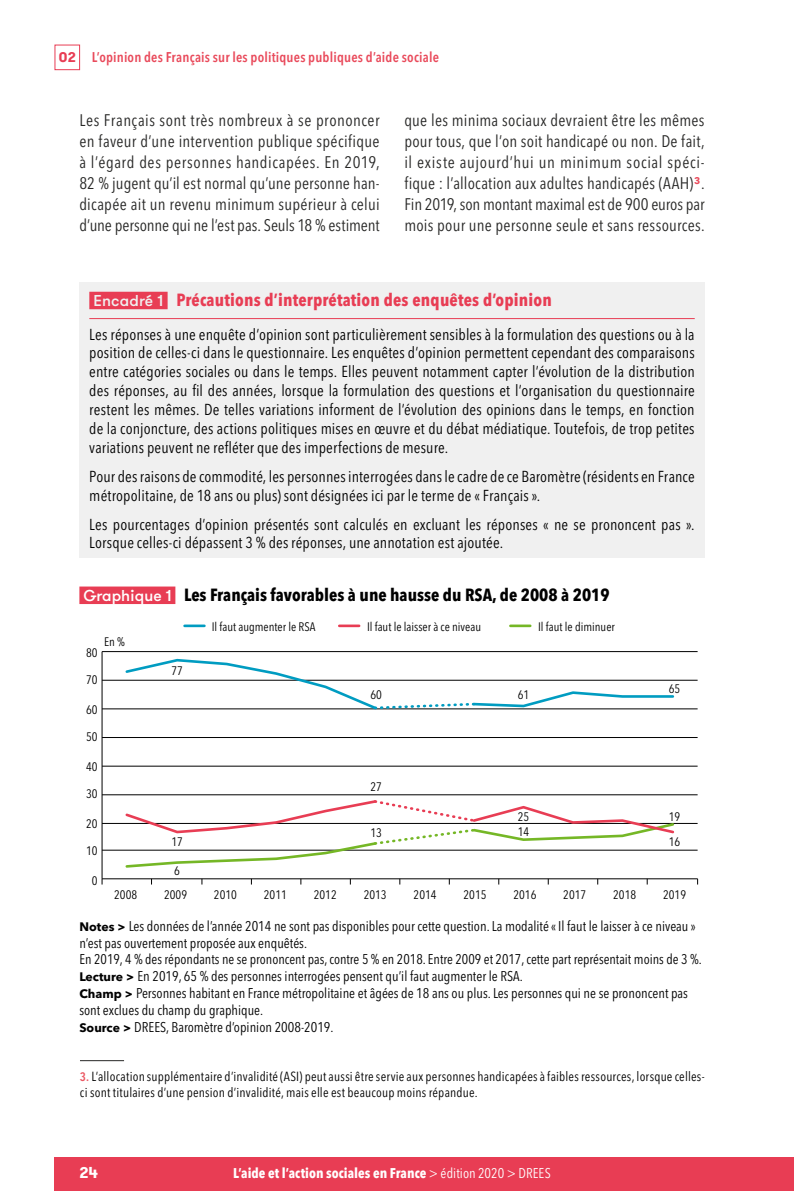
<style>
.page{position:relative;width:794px;height:1191px;background:#fff}
.page>*{position:absolute;margin:0;border:0;box-sizing:border-box;transform-origin:0 0}
.t1{font:700 condensed 17.5px "Avenir Next LT Pro";color:#000}
.t2{font:700 condensed 17.5px "Avenir Next LT Pro";letter-spacing:.01em;color:#e83d54}
.t3{font:condensed 16.62px/21px "Avenir Next LT Pro";letter-spacing:.01em;color:#272726;text-align:justify}
.t4{font:condensed 15.75px/18.9px "Avenir Next LT Pro";letter-spacing:.01em;color:#000}
.t5{font:700 15.75px "GT Walsheim";color:#fff}
.t6{font:condensed 14px/16.8px "Avenir Next LT Pro";color:#000}
.t7{font:600 condensed 14px "Avenir Next LT Pro";letter-spacing:.015em;color:#e94a5b}
.t8{font:700 condensed 14px "Avenir Next LT Pro";color:#fff}
.t9{font:condensed 13.12px/15.8px "Avenir Next LT Pro";letter-spacing:.015em;color:#000}
.t10{font:condensed 12.25px/15.8px "Avenir Next LT Pro";color:#000}
.s1{font-family:"GT Walsheim Pro Trial";font-weight:700;font-stretch:normal;color:#e83d54}
.s2{font-family:"GT Walsheim";font-weight:500;font-stretch:normal;font-size:15.75px;color:#f0f0f0}
.s3{font-family:"GT Walsheim";font-weight:500;font-stretch:normal;font-size:15.75px;color:#fff}
.s4{font-weight:700;font-stretch:normal;font-size:12.25px}
.s5{font-weight:600;font-size:12.25px;color:#eb5762}
.s6{font-weight:400}
</style>
<div class="page">
<div style="left:55px;top:45px;width:25px;height:25px;border:1px solid #e83d54"></div>
<div style="left:55px;top:1157px;width:739px;height:34px;background:#e83d54"></div>
<div style="left:79px;top:282px;width:625px;height:276px;background:#f0f0f0"></div>
<hr style="left:89px;top:318px;width:605px;height:1px;background:#e83d54">
<div style="left:89px;top:292px;width:79px;height:17px;background:#e83d54"></div>
<div style="left:79px;top:586px;width:96px;height:18px;background:#e83d54"></div>
<hr style="left:185px;top:624px;width:19px;height:3px;background:#009cc1">
<hr style="left:339px;top:624px;width:20px;height:3px;background:#e83d54">
<hr style="left:510px;top:624px;width:20px;height:3px;background:#75b726">
<hr style="left:102px;top:850px;width:595px;height:1px;background:#000">
<hr style="left:102px;top:823px;width:595px;height:1px;background:#000">
<hr style="left:102px;top:794px;width:595px;height:1px;background:#000">
<hr style="left:102px;top:766px;width:595px;height:1px;background:#000">
<hr style="left:102px;top:737px;width:595px;height:1px;background:#000">
<hr style="left:102px;top:708px;width:595px;height:1px;background:#000">
<hr style="left:102px;top:680px;width:595px;height:1px;background:#000">
<hr style="left:102px;top:651px;width:595px;height:1px;background:#000">
<hr style="left:102px;top:651px;width:1px;height:227px;background:#000">
<hr style="left:102px;top:878px;width:595px;height:1px;background:#000">
<svg style="left:124px;top:658px;width:551px;height:52px"></svg>
<svg style="left:123px;top:800px;width:553px;height:68px"></svg>
<hr style="left:80px;top:1060px;width:44px;height:1px;background:#272726">
<p class="t7" style="left:59px;top:49px;width:382px"><span class="s1">02</span> L’opinion des Français sur les politiques publiques d’aide sociale</p>
<p class="t3" style="left:79px;top:110px;width:302px">Les Français sont très nombreux à se prononcer en faveur d’une intervention publique spécifique à l’égard des personnes handicapées. En 2019, 82 % jugent qu’il est normal qu’une personne han&shy;dicapée ait un revenu minimum supérieur à celui d’une personne qui ne l’est pas. Seuls 18 % estiment</p>
<p class="t3" style="left:404px;top:110px;width:302px;text-align:left">que les minima sociaux devraient être les mêmes pour tous, que l’on soit handicapé ou non. De fait, il existe aujourd’hui un minimum social spéci&shy;fique : l’allocation aux adultes handicapés (AAH)<sup>3</sup>.<br>Fin 2019, son montant maximal est de 900 euros par mois pour une personne seule et sans ressources.</p>
<p class="t2" style="left:93px;top:289px;width:460px"><span class="s2">Encadré 1</span> Précautions d’interprétation des enquêtes d’opinion</p>
<p class="t4" style="left:89px;top:324px;width:607px;text-align:justify">Les réponses à une enquête d’opinion sont particulièrement sensibles à la formulation des questions ou à la position de celles-ci dans le questionnaire. Les enquêtes d’opinion permettent cependant des comparaisons entre catégories sociales ou dans le temps. Elles peuvent notamment capter l’évolution de la distribution des réponses, au fil des années, lorsque la formulation des questions et l’organisation du questionnaire restent les mêmes. De telles variations informent de l’évolution des opinions dans le temps, en fonction de la conjoncture, des actions politiques mises en œuvre et du débat médiatique. Toutefois, de trop petites variations peuvent ne refléter que des imperfections de mesure.</p>
<p class="t4" style="left:89px;top:467px;width:607px">Pour des raisons de commodité, les personnes interrogées dans le cadre de ce Baromètre (résidents en France métropolitaine, de 18 ans ou plus) sont désignées ici par le terme de « Français ».</p>
<p class="t4" style="left:89px;top:514px;width:605px">Les pourcentages d’opinion présentés sont calculés en excluant les réponses « ne se prononcent pas ».<br>Lorsque celles-ci dépassent 3 % des réponses, une annotation est ajoutée.</p>
<p class="t1" style="left:83px;top:583px;width:528px"><span class="s3">Graphique 1</span> Les Français favorables à une hausse du RSA, de 2008 à 2019</p>
<p class="t10" style="left:212px;top:619px;width:105px">Il faut augmenter le RSA</p>
<p class="t10" style="left:367px;top:619px;width:116px">Il faut le laisser à ce niveau</p>
<p class="t10" style="left:538px;top:619px;width:78px">Il faut le diminuer</p>
<p class="t10" style="left:171px;top:663px;width:13px">77</p>
<p class="t10" style="left:370px;top:687px;width:13px">60</p>
<p class="t10" style="left:104px;top:633px;width:22px">En %</p>
<p class="t10" style="left:86px;top:644px;width:13px">80</p>
<p class="t10" style="left:86px;top:672px;width:13px">70</p>
<p class="t10" style="left:669px;top:680px;width:13px">65</p>
<p class="t10" style="left:518px;top:687px;width:13px">61</p>
<p class="t10" style="left:86px;top:701px;width:13px">60</p>
<p class="t10" style="left:86px;top:729px;width:13px">50</p>
<p class="t10" style="left:86px;top:758px;width:13px">40</p>
<p class="t10" style="left:86px;top:785px;width:13px">30</p>
<p class="t10" style="left:86px;top:815px;width:13px">20</p>
<p class="t10" style="left:86px;top:842px;width:13px">10</p>
<p class="t10" style="left:92px;top:872px;width:7px">0</p>
<p class="t10" style="left:370px;top:778px;width:13px">27</p>
<p class="t10" style="left:370px;top:824px;width:13px">13</p>
<p class="t10" style="left:518px;top:808px;width:13px">25<br>14</p>
<p class="t10" style="left:669px;top:808px;width:13px">19</p>
<p class="t10" style="left:171px;top:833px;width:13px">17</p>
<p class="t10" style="left:669px;top:833px;width:13px">16</p>
<p class="t10" style="left:174px;top:862px;width:7px">6</p>
<p class="t10" style="left:114px;top:886px;width:25px">2008</p>
<p class="t10" style="left:164px;top:886px;width:25px">2009</p>
<p class="t10" style="left:214px;top:886px;width:25px">2010</p>
<p class="t10" style="left:264px;top:886px;width:25px">2011</p>
<p class="t10" style="left:314px;top:886px;width:25px">2012</p>
<p class="t10" style="left:364px;top:886px;width:25px">2013</p>
<p class="t10" style="left:413px;top:886px;width:25px">2014</p>
<p class="t10" style="left:463px;top:886px;width:25px">2015</p>
<p class="t10" style="left:513px;top:886px;width:25px">2016</p>
<p class="t10" style="left:563px;top:886px;width:25px">2017</p>
<p class="t10" style="left:613px;top:886px;width:25px">2018</p>
<p class="t10" style="left:663px;top:886px;width:25px">2019</p>
<p class="t6" style="left:79px;top:917px;width:622px"><span class="s4">Notes &gt;</span> Les données de l’année 2014 ne sont pas disponibles pour cette question. La modalité « Il faut le laisser à ce niveau » n’est pas ouvertement proposée aux enquêtés.<br>En 2019, 4 % des répondants ne se prononcent pas, contre 5 % en 2018. Entre 2009 et 2017, cette part représentait moins de 3 %.<br><span class="s4">Lecture &gt;</span> En 2019, 65 % des personnes interrogées pensent qu’il faut augmenter le RSA.<br><span class="s4">Champ &gt;</span> Personnes habitant en France métropolitaine et âgées de 18 ans ou plus. Les personnes qui ne se prononcent pas sont exclues du champ du graphique.<br><span class="s4">Source &gt;</span> DREES, Baromètre d’opinion 2008-2019.</p>
<p class="t9" style="left:80px;top:1068px;width:626px"><span class="s5">3.</span> L’allocation supplémentaire d’invalidité (ASI) peut aussi être servie aux personnes handicapées à faibles ressources, lorsque celles&shy;ci sont titulaires d’une pension d’invalidité, mais elle est beaucoup moins répandue.</p>
<p class="t5" style="left:79px;top:1162px;width:20px">24</p>
<p class="t8" style="left:233px;top:1165px;width:319px">L’aide et l’action sociales en France <span class="s6">&gt; édition 2020 &gt; DREES</span></p>
</div>
